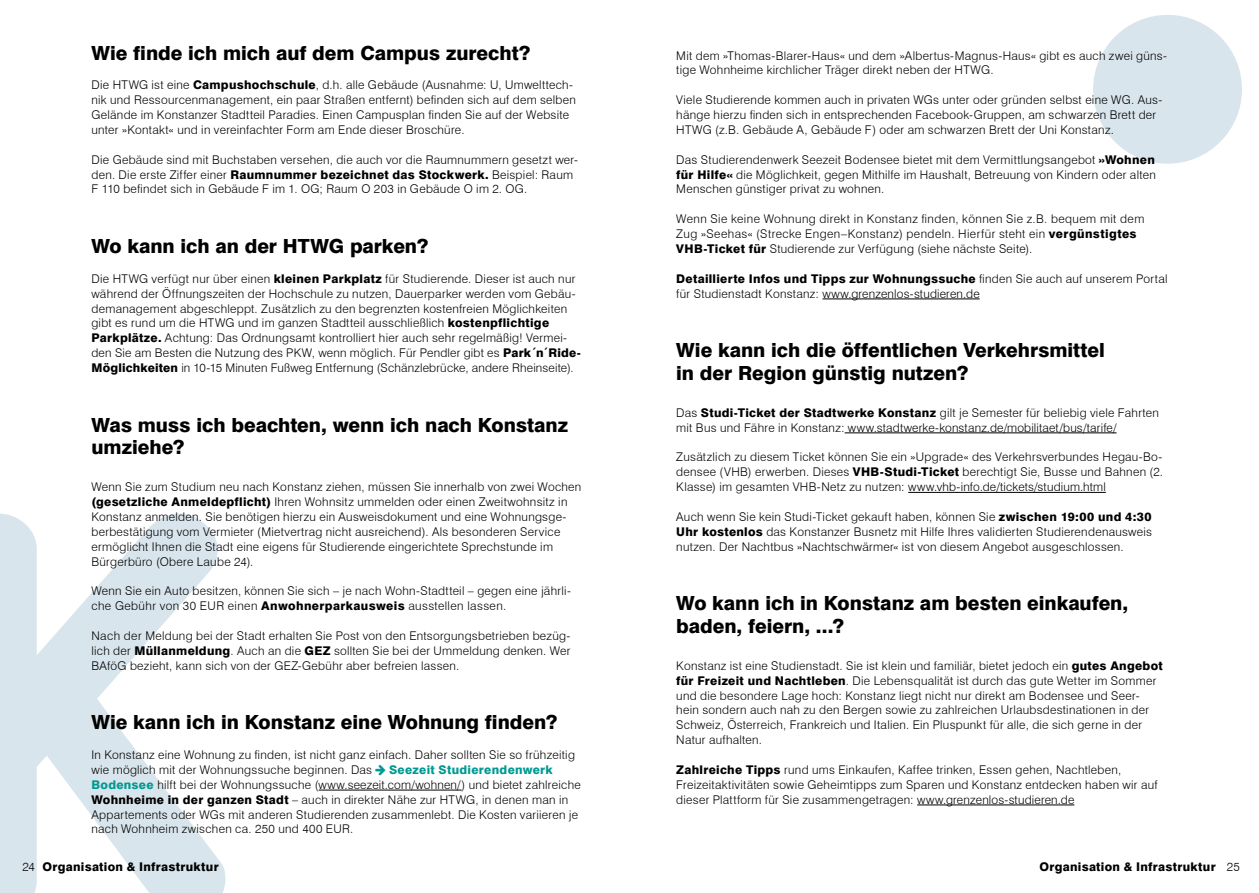
<style>
.page{position:relative;width:1259px;height:893px;background:#fff}
.page>*{position:absolute;margin:0;border:0;box-sizing:border-box;transform-origin:0 0}
.t1{font:800 19.5px/22.5px "Swiss 721 BT";color:#000}
.t2{font:300 12px/14.9px "Swiss 721 BT";letter-spacing:.025em;color:#000}
.t3{font:800 12px "Swiss 721 BT";letter-spacing:.025em;color:#000}
.s1{font-weight:800}
.s2{font-weight:800;color:#009a93}
.s3{font-weight:300}
</style>
<div class="page">
<svg style="left:0;top:513px;width:225px;height:380px;fill:#d9e5ec"></svg>
<div style="left:1093px;top:15px;width:149px;height:149px;background:#d9e5ec;border-radius:50%"></div>
<hr style="left:319px;top:790px;width:142px;height:1px;background:#000">
<hr style="left:822px;top:299px;width:157px;height:1px;background:#000">
<hr style="left:844px;top:433px;width:272px;height:1px;background:#000">
<hr style="left:908px;top:492px;width:197px;height:1px;background:#000">
<hr style="left:917px;top:805px;width:157px;height:1px;background:#000">
<h1 class="t1" style="left:91px;top:41px;width:441px">Wie finde ich mich auf dem Campus zurecht?</h1>
<p class="t2" style="left:91px;top:78px;width:486px">Die HTWG ist eine <span class="s1">Campushochschule</span>, d.h. alle Gebäude (Ausnahme: U, Umwelttech&shy;nik und Ressourcenmanagement, ein paar Straßen entfernt) befinden sich auf dem selben Gelände im Konstanzer Stadtteil Paradies. Einen Campusplan finden Sie auf der Website unter »Kontakt« und in vereinfachter Form am Ende dieser Broschüre.</p>
<p class="t2" style="left:91px;top:152px;width:488px">Die Gebäude sind mit Buchstaben versehen, die auch vor die Raumnummern gesetzt wer&shy;den. Die erste Ziffer einer <span class="s1">Raumnummer bezeichnet das Stockwerk.</span> Beispiel: Raum<br>F 110 befindet sich in Gebäude F im 1. OG; Raum O 203 in Gebäude O im 2. OG.</p>
<h1 class="t1" style="left:91px;top:235px;width:338px">Wo kann ich an der HTWG parken?</h1>
<p class="t2" style="left:91px;top:271px;width:491px">Die HTWG verfügt nur über einen <span class="s1">kleinen Parkplatz</span> für Studierende. Dieser ist auch nur während der Öffnungszeiten der Hochschule zu nutzen, Dauerparker werden vom Gebäu&shy;demanagement abgeschleppt. Zusätzlich zu den begrenzten kostenfreien Möglichkeiten gibt es rund um die HTWG und im ganzen Stadtteil ausschließlich <span class="s1">kostenpflichtige Parkplätze.</span> Achtung: Das Ordnungsamt kontrolliert hier auch sehr regelmäßig! Vermei&shy;den Sie am Besten die Nutzung des PKW, wenn möglich. Für Pendler gibt es <span class="s1">Park´n´Ride-Möglichkeiten</span> in 10-15 Minuten Fußweg Entfernung (Schänzlebrücke, andere Rheinseite).</p>
<h1 class="t1" style="left:91px;top:413px;width:478px">Was muss ich beachten, wenn ich nach Konstanz umziehe?</h1>
<p class="t2" style="left:91px;top:479px;width:491px">Wenn Sie zum Studium neu nach Konstanz ziehen, müssen Sie innerhalb von zwei Wochen <span class="s1">(gesetzliche Anmeldepflicht)</span> Ihren Wohnsitz ummelden oder einen Zweitwohnsitz in Konstanz anmelden. Sie benötigen hierzu ein Ausweisdokument und eine Wohnungsge&shy;berbestätigung vom Vermieter (Mietvertrag nicht ausreichend). Als besonderen Service ermöglicht Ihnen die Stadt eine eigens für Studierende eingerichtete Sprechstunde im Bürgerbüro (Obere Laube 24).</p>
<p class="t2" style="left:91px;top:583px;width:481px">Wenn Sie ein Auto besitzen, können Sie sich – je nach Wohn-Stadtteil – gegen eine jährli&shy;che Gebühr von 30 EUR einen <span class="s1">Anwohnerparkausweis</span> ausstellen lassen.</p>
<p class="t2" style="left:91px;top:628px;width:481px;text-align:justify">Nach der Meldung bei der Stadt erhalten Sie Post von den Entsorgungsbetrieben bezüg&shy;lich der <span class="s1">Müllanmeldung</span>. Auch an die <span class="s1">GEZ</span> sollten Sie bei der Ummeldung denken. Wer BAföG bezieht, kann sich von der GEZ-Gebühr aber befreien lassen.</p>
<h1 class="t1" style="left:91px;top:711px;width:467px">Wie kann ich in Konstanz eine Wohnung finden?</h1>
<p class="t2" style="left:91px;top:747px;width:485px">In Konstanz eine Wohnung zu finden, ist nicht ganz einfach. Daher sollten Sie so frühzeitig wie möglich mit der Wohnungssuche beginnen. Das</p>
<p class="t2" style="left:91px;top:762px;width:491px;text-indent:298px"><span class="s2">Seezeit Studierendenwerk Bodensee</span> hilft bei der Wohnungssuche (www.seezeit.com/wohnen/) und bietet zahlreiche <span class="s1">Wohnheime in der ganzen Stadt</span> – auch in direkter Nähe zur HTWG, in denen man in Appartements oder WGs mit anderen Studierenden zusammenlebt. Die Kosten variieren je nach Wohnheim zwischen ca. 250 und 400 EUR.</p>
<p class="t2" style="left:676px;top:48px;width:492px">Mit dem »Thomas-Blarer-Haus« und dem »Albertus-Magnus-Haus« gibt es auch zwei güns&shy;tige Wohnheime kirchlicher Träger direkt neben der HTWG.</p>
<p class="t2" style="left:676px;top:92px;width:487px">Viele Studierende kommen auch in privaten WGs unter oder gründen selbst eine WG. Aus&shy;hänge hierzu finden sich in entsprechenden Facebook-Gruppen, am schwarzen Brett der<br>HTWG (z.B. Gebäude A, Gebäude F) oder am schwarzen Brett der Uni Konstanz.</p>
<p class="t2" style="left:676px;top:152px;width:481px;text-align:justify">Das Studierendenwerk Seezeit Bodensee bietet mit dem Vermittlungsangebot <span class="s1">»Wohnen für Hilfe«</span> die Möglichkeit, gegen Mithilfe im Haushalt, Betreuung von Kindern oder alten Menschen günstiger privat zu wohnen.</p>
<p class="t2" style="left:676px;top:211px;width:469px">Wenn Sie keine Wohnung direkt in Konstanz finden, können Sie z.B. bequem mit dem<br>Zug »Seehas« (Strecke Engen–Konstanz) pendeln. Hierfür steht ein <span class="s1">vergünstigtes<br>VHB-Ticket für</span> Studierende zur Verfügung (siehe nächste Seite).</p>
<p class="t2" style="left:676px;top:271px;width:493px"><span class="s1">Detaillierte Infos und Tipps zur Wohnungssuche</span> finden Sie auch auf unserem Portal für Studienstadt Konstanz: www.grenzenlos-studieren.de</p>
<h1 class="t1" style="left:676px;top:339px;width:430px">Wie kann ich die öffentlichen Verkehrsmittel in der Region günstig nutzen?</h1>
<p class="t2" style="left:676px;top:405px;width:484px">Das <span class="s1">Studi-Ticket der Stadtwerke Konstanz</span> gilt je Semester für beliebig viele Fahrten mit Bus und Fähre in Konstanz: www.stadtwerke-konstanz.de/mobilitaet/bus/tarife/</p>
<p class="t2" style="left:676px;top:450px;width:488px;text-align:justify">Zusätzlich zu diesem Ticket können Sie ein »Upgrade« des Verkehrsverbundes Hegau-Bo&shy;densee (VHB) erwerben. Dieses <span class="s1">VHB-Studi-Ticket</span> berechtigt Sie, Busse und Bahnen (2.<br>Klasse) im gesamten VHB-Netz zu nutzen: www.vhb-info.de/tickets/studium.html</p>
<p class="t2" style="left:676px;top:509px;width:477px;text-align:justify">Auch wenn Sie kein Studi-Ticket gekauft haben, können Sie <span class="s1">zwischen 19:00 und 4:30<br>Uhr kostenlos</span> das Konstanzer Busnetz mit Hilfe Ihres validierten Studierendenausweis nutzen. Der Nachtbus »Nachtschwärmer« ist von diesem Angebot ausgeschlossen.</p>
<h1 class="t1" style="left:676px;top:592px;width:453px">Wo kann ich in Konstanz am besten einkaufen, baden, feiern, ...?</h1>
<p class="t2" style="left:676px;top:658px;width:488px">Konstanz ist eine Studienstadt. Sie ist klein und familiär, bietet jedoch ein <span class="s1">gutes Angebot für Freizeit und Nachtleben</span>. Die Lebensqualität ist durch das gute Wetter im Sommer und die besondere Lage hoch: Konstanz liegt nicht nur direkt am Bodensee und Seer&shy;hein sondern auch nah zu den Bergen sowie zu zahlreichen Urlaubsdestinationen in der Schweiz, Österreich, Frankreich und Italien. Ein Pluspunkt für alle, die sich gerne in der Natur aufhalten.</p>
<p class="t2" style="left:676px;top:762px;width:483px"><span class="s1">Zahlreiche Tipps</span> rund ums Einkaufen, Kaffee trinken, Essen gehen, Nachtleben,<br>Freizeitaktivitäten sowie Geheimtipps zum Sparen und Konstanz entdecken haben wir auf dieser Plattform für Sie zusammengetragen: www.grenzenlos-studieren.de</p>
<p class="t3" style="left:22px;top:859px;width:198px"><span class="s3">24</span> Organisation &amp; Infrastruktur</p>
<p class="t3" style="left:1039px;top:859px;width:202px">Organisation &amp; Infrastruktur <span class="s3">25</span></p>
</div>
